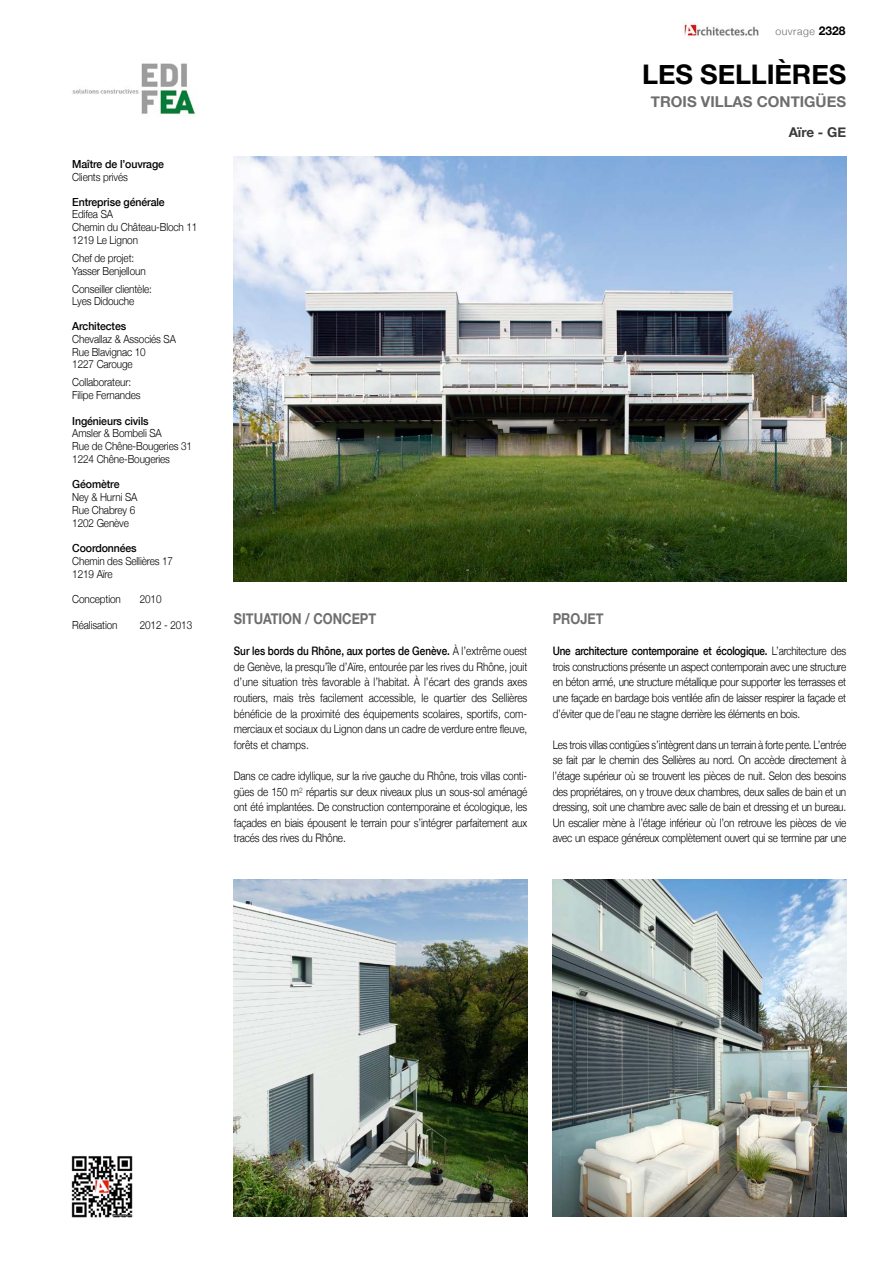
<style>
.page{position:relative;width:893px;height:1263px;background:#fff}
.page>*{position:absolute;margin:0;border:0;box-sizing:border-box;transform-origin:0 0}
.t1{font:700 27px "Helvetica Neue";letter-spacing:-.005em;color:#000}
.t2{font:700 15px "Helvetica Neue";color:#6e6e6e;scale:.85 1}
.t3{font:700 15px "Helvetica Neue";color:#6e6e6e}
.t4{font:700 13.5px "Helvetica Neue";color:#3a3a39}
.t5{font:300 11.7px/15.6px "Helvetica Neue";letter-spacing:-.02em;color:#000;text-align:justify;scale:.85 1}
.t6{font:300 11.1px/12.8px "Helvetica Neue";letter-spacing:-.01em;color:#000;scale:.89 1}
.t7{font:500 11.1px "Helvetica Neue";letter-spacing:-.01em;color:#000;scale:.95 1}
.t8{font:300 10.5px "Helvetica Neue";letter-spacing:.05em;color:#6e6e6e}
.s1{font-weight:700;font-size:12px;color:#000}
.s2{font-weight:500}
</style>
<div class="page">
<img style="left:234px;top:157px;width:612px;height:425px">
<img style="left:71px;top:1156px;width:62px;height:62px">
<img style="left:681px;top:23px;width:78px;height:16px">
<img style="left:72px;top:63px;width:124px;height:52px">
<img style="left:553px;top:880px;width:293px;height:336px">
<img style="left:234px;top:880px;width:293px;height:336px">
<p class="t7" style="left:72px;top:155px;width:98px">Maître de l’ouvrage</p>
<p class="t6" style="left:72px;top:170px;width:64px">Clients privés</p>
<p class="t7" style="left:72px;top:193px;width:99px">Entreprise générale</p>
<p class="t6" style="left:72px;top:207px;width:142px">Edifea SA<br>Chemin du Château-Bloch 11<br>1219 Le Lignon</p>
<p class="t6" style="left:72px;top:251px;width:84px">Chef de projet:<br>Yasser Benjelloun</p>
<p class="t6" style="left:72px;top:282px;width:91px">Conseiller clientèle:<br>Lyes Didouche</p>
<p class="t7" style="left:72px;top:317px;width:58px">Architectes</p>
<p class="t6" style="left:72px;top:332px;width:118px">Chevallaz &amp; Associés SA<br>Rue Blavignac 10<br>1227 Carouge</p>
<p class="t6" style="left:72px;top:375px;width:78px">Collaborateur:<br>Filipe Fernandes</p>
<p class="t7" style="left:72px;top:412px;width:82px">Ingénieurs civils</p>
<p class="t6" style="left:72px;top:426px;width:136px">Amsler &amp; Bombeli SA<br>Rue de Chêne-Bougeries 31<br>1224 Chêne-Bougeries</p>
<p class="t7" style="left:72px;top:475px;width:51px">Géomètre</p>
<p class="t6" style="left:72px;top:490px;width:75px">Ney &amp; Hurni SA<br>Rue Chabrey 6<br>1202 Genève</p>
<p class="t7" style="left:72px;top:539px;width:69px">Coordonnées</p>
<p class="t6" style="left:72px;top:554px;width:115px">Chemin des Sellières 17<br>1219 Aïre</p>
<p class="t6" style="left:72px;top:592px;width:56px">Conception</p>
<p class="t6" style="left:140px;top:592px;width:26px">2010</p>
<p class="t6" style="left:72px;top:618px;width:52px">Réalisation</p>
<p class="t6" style="left:140px;top:618px;width:60px">2012 - 2013</p>
<p class="t8" style="left:775px;top:23px;width:72px">ouvrage <span class="s1">2328</span></p>
<h1 class="t1" style="left:642px;top:53px;width:205px">LES SELLIÈRES</h1>
<p class="t3" style="left:651px;top:89px;width:197px">TROIS VILLAS CONTIGÜES</p>
<p class="t4" style="left:789px;top:121px;width:59px">Aïre - GE</p>
<p class="t2" style="left:234px;top:607px;width:169px">SITUATION / CONCEPT</p>
<p class="t5" style="left:234px;top:643px;width:347px"><span class="s2">Sur les bords du Rhône, aux portes de Genève.</span> À l’extrême ouest de Genève, la presqu’île d’Aïre, entourée par les rives du Rhône, jouit d’une situation très favorable à l’habitat. À l’écart des grands axes routiers, mais très facilement accessible, le quartier des Sellières bénéficie de la proximité des équipements scolaires, sportifs, com&shy;merciaux et sociaux du Lignon dans un cadre de verdure entre fleuve, forêts et champs.</p>
<p class="t5" style="left:234px;top:767px;width:347px">Dans ce cadre idyllique, sur la rive gauche du Rhône, trois villas conti&shy;gües de 150 m<sup>2</sup> répartis sur deux niveaux plus un sous-sol aménagé ont été implantées. De construction contemporaine et écologique, les façades en biais épousent le terrain pour s’intégrer parfaitement aux tracés des rives du Rhône.</p>
<p class="t2" style="left:553px;top:607px;width:61px">PROJET</p>
<p class="t5" style="left:553px;top:643px;width:347px"><span class="s2">Une architecture contemporaine et écologique.</span> L’architecture des trois constructions présente un aspect contemporain avec une structure en béton armé, une structure métallique pour supporter les terrasses et une façade en bardage bois ventilée afin de laisser respirer la façade et d’éviter que de l’eau ne stagne derrière les éléments en bois.</p>
<p class="t5" style="left:553px;top:736px;width:347px">Les trois villas contigües s’intègrent dans un terrain à forte pente. L’entrée se fait par le chemin des Sellières au nord. On accède directement à l’étage supérieur où se trouvent les pièces de nuit. Selon des besoins des propriétaires, on y trouve deux chambres, deux salles de bain et un dressing, soit une chambre avec salle de bain et dressing et un bureau.<br>Un escalier mène à l’étage inférieur où l’on retrouve les pièces de vie avec un espace généreux complètement ouvert qui se termine par une</p>
</div>
